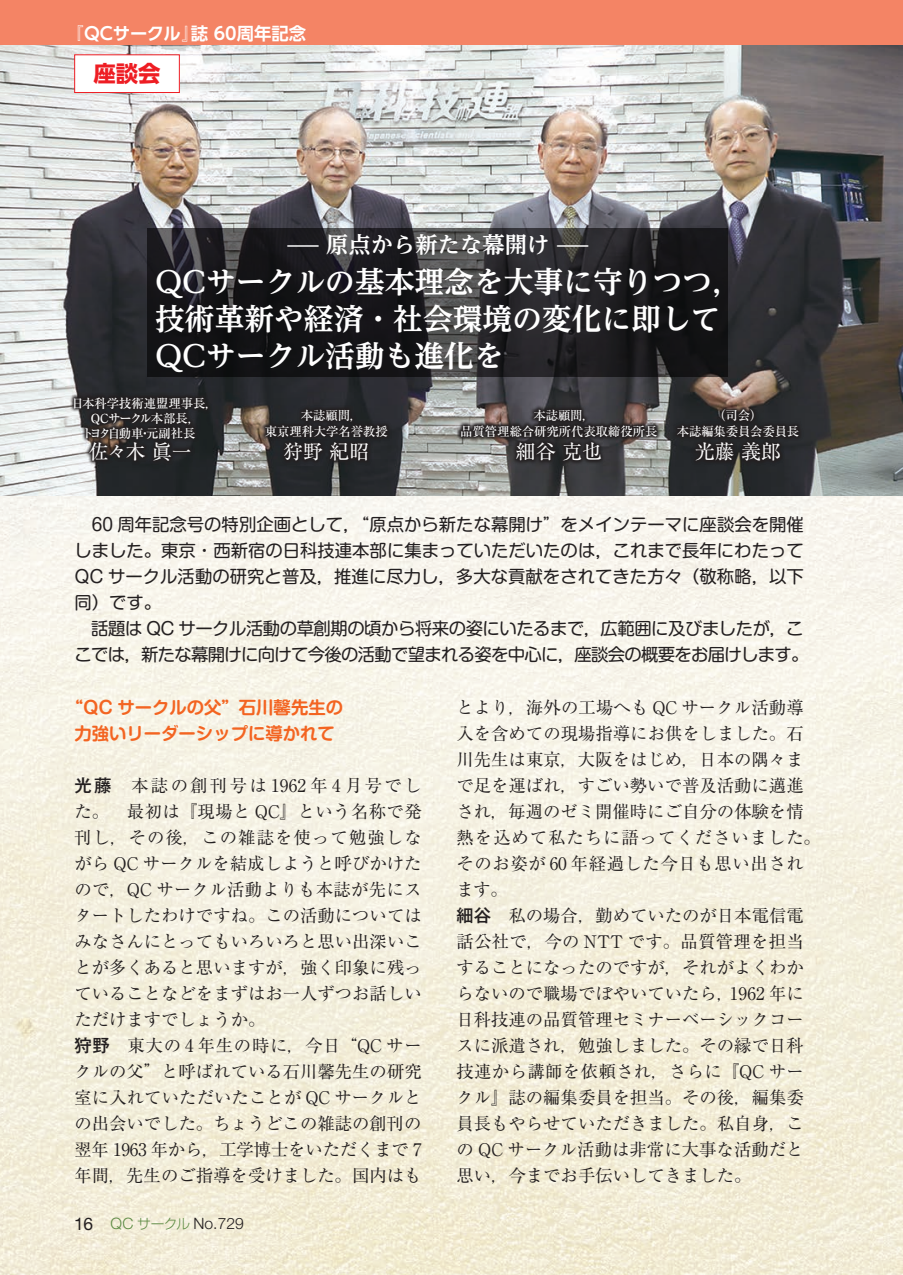
<style>
.page{position:relative;width:903px;height:1275px;background:#fff}
.page>*{position:absolute;margin:0;border:0;box-sizing:border-box;transform-origin:0 0}
.t1{font:700 29.75px "UD Reimin Pro";color:#fff}
.t2{font:700 22.4px "UD Reimin Pro";color:#fff}
._00_本文グリッド固定なし{font:700 22.4px "UD Shin Go Pro";color:#ee1d23}
.表{font:19.78px "Ryumin Pro";color:#fff}
._44_本文{font:17.32px/26.1px "Ryumin Pro";color:#231f20;text-align:justify}
._20_特集リード文{font:17.32px/26.1px "Shin M Go Pro";letter-spacing:-.025em;color:#231f20;text-align:justify}
._42_小見出し_14Q{font:700 17.32px "Shin M Go Pro De";color:#f36421}
._00_本文グリッド固定なし-2{font:700 17.32px "UD Shin Go Pro De";color:#fff}
.t3{font:300 15.75px "Helvetica Neue LT Std";color:#231f20}
.講師_所属{font:500 12.42px "Ryumin Pro";letter-spacing:-.01em;color:#fff}
.講師_所属-2{font:500 12.42px "Ryumin Pro";letter-spacing:-.055em;color:#fff}
.s1{font-weight:400}
.s2{font-family:"Gothic MB101 Pro";font-weight:500}
.s3{font-weight:400;font-size:17.32px}
.s4{color:#5c8a43}
.s5{font-family:"Shin Go Pro";font-size:13.65px;color:#5c8a43}
</style>
<div class="page">
<img style="left:0;top:496px;width:903px;height:779px">
<img style="left:0;top:45px;width:903px;height:451px">
<svg style="left:148px;top:228px;width:580px;height:149px;background:#222124"></svg>
<div style="left:0;top:0;width:903px;height:45px;background:#f48465"></div>
<svg style="left:69px;top:393px;width:143px;height:72px;background:#373637"></svg>
<div style="left:261px;top:405px;width:131px;height:61px;background:#231f20"></div>
<svg style="left:457px;top:405px;width:204px;height:61px;background:#555151"></svg>
<div style="left:673px;top:405px;width:130px;height:61px;background:#231f20"></div>
<div style="left:75px;top:55px;width:104px;height:38px;background:#fff"></div>
<div style="left:74px;top:55px;width:106px;height:38px;border:1px solid #ee1d23"></div>
<p class="_00_本文グリッド固定なし-2" style="left:66px;top:19px;width:242px">『QCサークル』誌 60周年記念</p>
<p class="_00_本文グリッド固定なし" style="left:94px;top:55px;width:68px">座談会</p>
<p class="t2" style="left:288px;top:226px;width:302px"><span class="s1">—</span> 原点から新たな幕開け <span class="s1">—</span></p>
<p class="t1" style="left:155px;top:257px;width:588px">QCサークルの基本理念を大事に守りつつ，</p>
<p class="t1" style="left:155px;top:294px;width:567px">技術革新や経済・社会環境の変化に即して</p>
<p class="t1" style="left:155px;top:332px;width:350px">QCサークル活動も進化を</p>
<p class="講師_所属" style="left:72px;top:393px;width:147px">日本科学技術連盟理事長，</p>
<p class="講師_所属-2" style="left:91px;top:408px;width:111px">QCサークル本部長，</p>
<p class="講師_所属-2" style="left:81px;top:423px;width:116px">トヨタ自動車・元副社長</p>
<p class="表" style="left:89px;top:436px;width:104px">佐々木 眞一</p>
<p class="講師_所属" style="left:301px;top:406px;width:63px">本誌顧問，</p>
<p class="講師_所属" style="left:265px;top:422px;width:125px">東京理科大学名誉教授</p>
<p class="表" style="left:283px;top:436px;width:87px">狩野 紀昭</p>
<p class="講師_所属" style="left:533px;top:406px;width:63px">本誌顧問，</p>
<p class="講師_所属" style="left:460px;top:422px;width:199px">品質管理総合研究所代表取締役所長</p>
<p class="表" style="left:516px;top:436px;width:87px">細谷 克也</p>
<p class="講師_所属" style="left:713px;top:406px;width:50px">（司会）</p>
<p class="講師_所属" style="left:677px;top:422px;width:124px">本誌編集委員会委員長</p>
<p class="表" style="left:695px;top:436px;width:87px">光藤 義郎</p>
<p class="_20_特集リード文" style="left:74px;top:510px;width:731px">　60 周年記念号の特別企画として，“原点から新たな幕開け”をメインテーマに座談会を開催しました。東京・西新宿の日科技連本部に集まっていただいたのは，これまで長年にわたってQC サークル活動の研究と普及，推進に尽力し，多大な貢献をされてきた方々（敬称略，以下同）です。</p>
<p class="_20_特集リード文" style="left:74px;top:614px;width:736px">　話題は QC サークル活動の草創期の頃から将来の姿にいたるまで，広範囲に及びましたが，ここでは，新たな幕開けに向けて今後の活動で望まれる姿を中心に，座談会の概要をお届けします。</p>
<p class="_42_小見出し_14Q" style="left:66px;top:693px;width:279px">“QC サークルの父”石川馨先生の</p>
<p class="_42_小見出し_14Q" style="left:74px;top:719px;width:262px">力強いリーダーシップに導かれて</p>
<p class="_44_本文" style="left:74px;top:771px;width:349px"><span class="s2">光藤</span>　本誌の創刊号は 1962 年 4 月号でした。　最初は『現場と QC』という名称で発刊し，その後，この雑誌を使って勉強しながら QC サークルを結成しようと呼びかけたので，QC サークル活動よりも本誌が先にスタートしたわけですね。この活動についてはみなさんにとってもいろいろと思い出深いことが多くあると思いますが，強く印象に残っていることなどをまずはお一人ずつお話しいただけますでしょうか。</p>
<p class="_44_本文" style="left:74px;top:1031px;width:349px"><span class="s2">狩野</span>　東大の 4 年生の時に，今日“QC サークルの父”と呼ばれている石川馨先生の研究室に入れていただいたことが QC サークルとの出会いでした。ちょうどこの雑誌の創刊の翌年 1963 年から，工学博士をいただくまで 7年間，先生のご指導を受けました。国内はも</p>
<p class="t3" style="left:74px;top:1214px;width:171px"><span class="s3">16</span> <span class="s4">QC</span> <span class="s5">サークル</span> No.729</p>
<p class="_44_本文" style="left:456px;top:693px;width:366px;text-align:left">とより，海外の工場へも QC サークル活動導入を含めての現場指導にお供をしました。石川先生は東京，大阪をはじめ，日本の隅々まで足を運ばれ，すごい勢いで普及活動に邁進され，毎週のゼミ開催時にご自分の体験を情熱を込めて私たちに語ってくださいました。そのお姿が 60 年経過した今日も思い出されます。</p>
<p class="_44_本文" style="left:456px;top:901px;width:349px"><span class="s2">細谷</span>　私の場合，勤めていたのが日本電信電話公社で，今の NTT です。品質管理を担当することになったのですが，それがよくわからないので職場でぼやいていたら，1962 年に日科技連の品質管理セミナーベーシックコースに派遣され，勉強しました。その縁で日科技連から講師を依頼され，さらに『QC サークル』誌の編集委員を担当。その後，編集委員長もやらせていただきました。私自身，この QC サークル活動は非常に大事な活動だと思い，今までお手伝いしてきました。</p>
</div>
